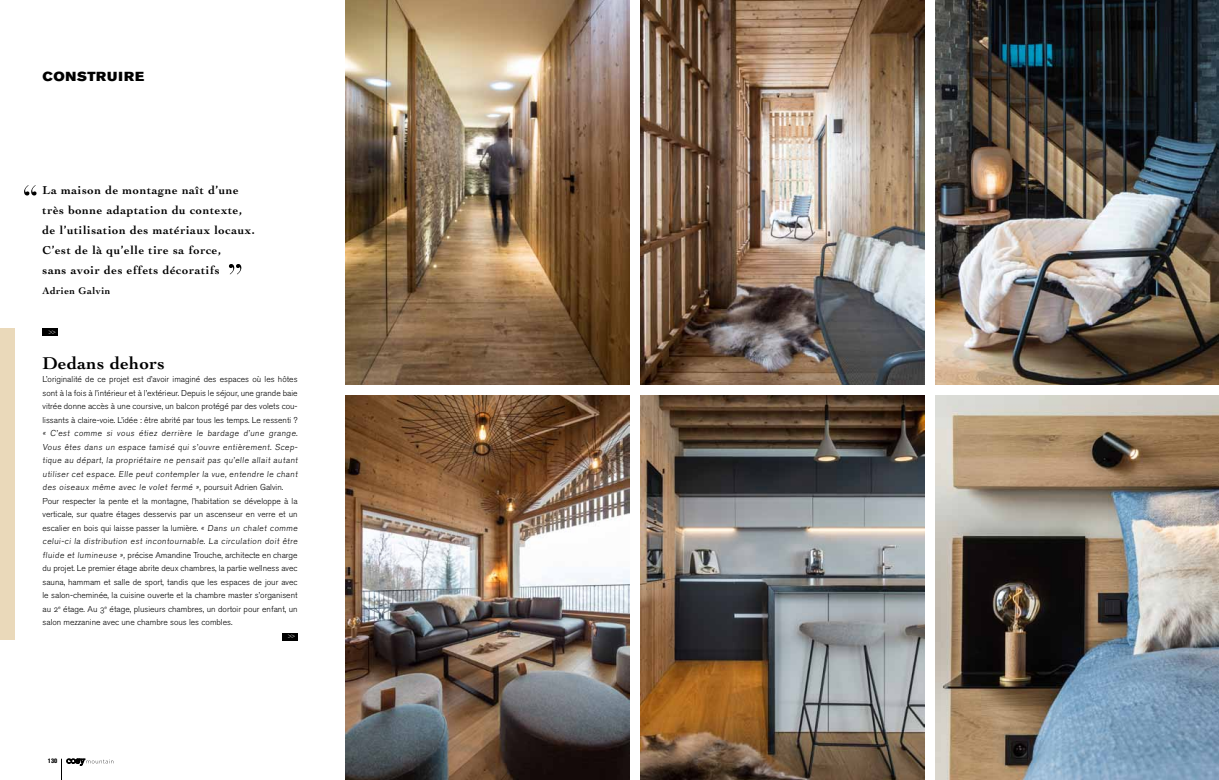
<style>
.page{position:relative;width:1219px;height:780px;background:#fff}
.page>*{position:absolute;margin:0;border:0;box-sizing:border-box;transform-origin:0 0}
.t1{font:700 18px "Cochin";letter-spacing:.025em;color:#000}
.t2{font:13px "Akzidenz Grotesk BE Super";letter-spacing:.05em;color:#000;scale:1.08 1}
.t3{font:700 12px/20px "Cochin";letter-spacing:.05em;color:#000}
.t4{font:700 10px "Cochin";letter-spacing:.05em;color:#000}
.t5{font:8.5px/13.5px "Akzidenz Grotesk BE Light Os F";color:#000}
.t6{font:800 condensed 6.3px "Akzidenz Grotesk BE";color:#000}
.t7{font:5px "Akzidenz Grotesk BE Light Os F";color:#fff}
</style>
<div class="page">
<svg style="left:61px;top:758px;width:52px;height:22px"></svg>
<div style="left:43px;top:328px;width:15px;height:8px;background:#000"></div>
<div style="left:282px;top:633px;width:16px;height:7px;background:#000"></div>
<div style="left:0;top:328px;width:14px;height:312px;background:#ead9ba"></div>
<img style="left:935px;top:0;width:284px;height:384px">
<img style="left:935px;top:395px;width:284px;height:385px">
<img style="left:346px;top:0;width:283px;height:384px">
<img style="left:641px;top:0;width:283px;height:384px">
<img style="left:641px;top:395px;width:283px;height:385px">
<img style="left:346px;top:395px;width:283px;height:385px">
<svg style="left:24px;top:185px;width:13px;height:10px"></svg>
<svg style="left:229px;top:264px;width:12px;height:10px"></svg>
<h2 class="t2" style="left:43px;top:69px;width:96px">CONSTRUIRE</h2>
<h3 class="t3" style="left:43px;top:180px;width:214px">La maison de montagne naît d’une très bonne adaptation du contexte, de l’utilisation des matériaux locaux.<br>C’est de là qu’elle tire sa force,<br>sans avoir des effets décoratifs</h3>
<p class="t4" style="left:43px;top:285px;width:69px">Adrien Galvin</p>
<p class="t7" style="left:49px;top:329px;width:8px">&gt;&gt;</p>
<h1 class="t1" style="left:43px;top:352px;width:124px">Dedans dehors</h1>
<p class="t5" style="left:43px;top:372px;width:258px">L’originalité de ce projet est d’avoir imaginé des espaces où les hôtes sont à la fois à l’intérieur et à l’extérieur. Depuis le séjour, une grande baie vitrée donne accès à une coursive, un balcon protégé par des volets cou&shy;lissants à claire-voie. L’idée : être abrité par tous les temps. Le ressenti ? « C’est comme si vous étiez derrière le bardage d’une grange.<br>Vous êtes dans un espace tamisé qui s’ouvre entièrement. Scep&shy;tique au départ, la propriétaire ne pensait pas qu’elle allait autant utiliser cet espace. Elle peut contempler la vue, entendre le chant des oiseaux même avec le volet fermé », poursuit Adrien Galvin.<br>Pour respecter la pente et la montagne, l’habitation se développe à la verticale, sur quatre étages desservis par un ascenseur en verre et un escalier en bois qui laisse passer la lumière. « Dans un chalet comme celui-ci la distribution est incontournable. La circulation doit être fluide et lumineuse », précise Amandine Trouche, architecte en charge du projet. Le premier étage abrite deux chambres, la partie wellness avec sauna, hammam et salle de sport, tandis que les espaces de jour avec le salon-cheminée, la cuisine ouverte et la chambre master s’organisent au 2<sup>e</sup> étage. Au 3<sup>e</sup> étage, plusieurs chambres, un dortoir pour enfant, un salon mezzanine avec une chambre sous les combles.</p>
<p class="t6" style="left:48px;top:757px;width:11px">130</p>
<p class="t7" style="left:288px;top:634px;width:8px">&gt;&gt;</p>
</div>
